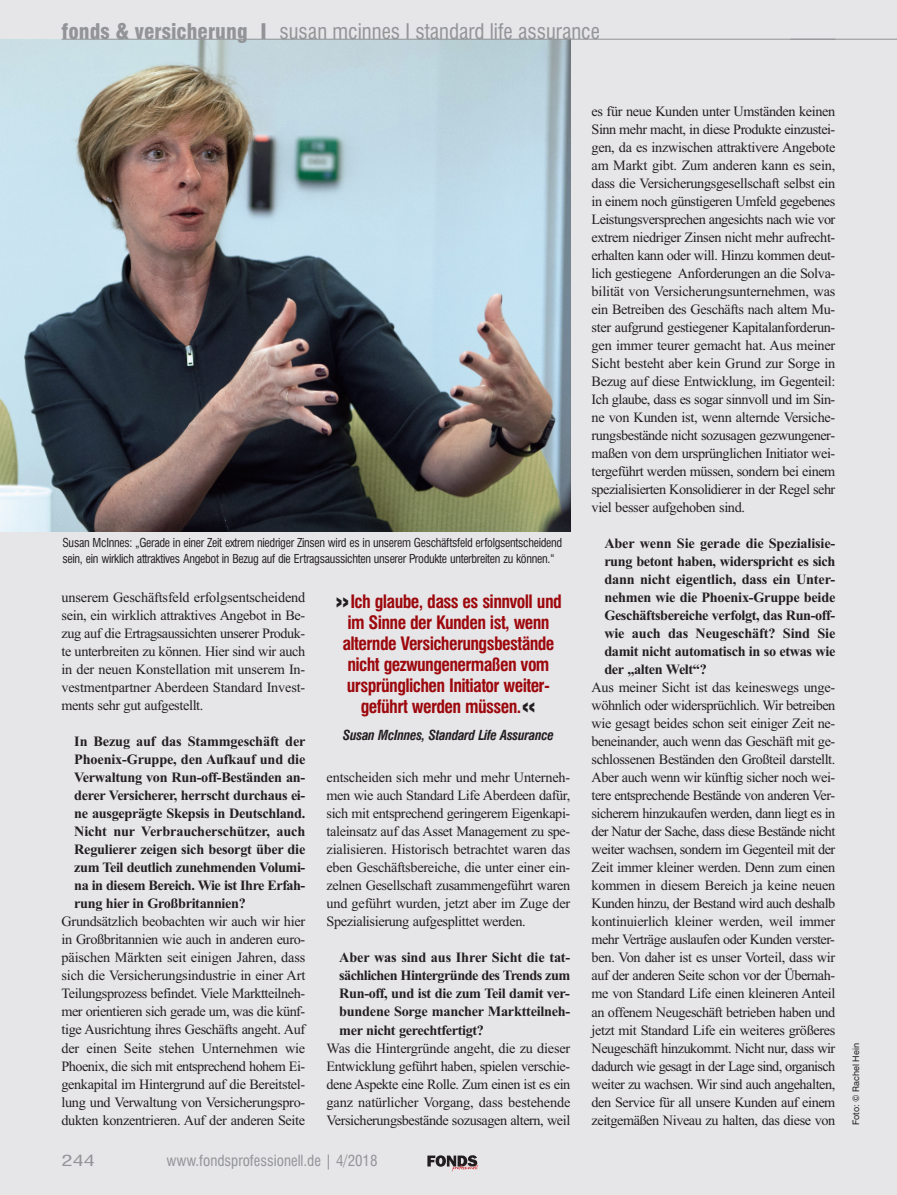
<style>
.page{position:relative;width:897px;height:1195px;background:#fff}
.page>*{position:absolute;margin:0;border:0;box-sizing:border-box;transform-origin:0 0}
.t1{font:condensed 21px "Swiss 721 BT";color:#929497}
.t2{font:700 condensed 18px/21px "Swiss 721 BT";letter-spacing:-.035em;color:#9d080d;text-align:center}
.t3{font:condensed 15px "Swiss 721 BT";color:#929497}
.t4{font:condensed 15px "Swiss 721 BT";color:#929497;scale:1.5 1}
.t5{font:14.25px/18px "Times New Roman";letter-spacing:-.025em;color:#231f20;text-align:justify}
.t6{font:700 14.25px/18px "Times New Roman";letter-spacing:-.025em;color:#231f20;text-align:justify}
.t7{font:italic 700 condensed 13.5px "Swiss 721 BT";letter-spacing:-.025em;color:#231f20}
.t8{font:condensed 12px/15.8px "Swiss 721 BT";letter-spacing:-.025em;color:#231f20}
.t9{font:9px "Swiss 721 BT";color:#231f20}
.s1{font-weight:900}
.s2{font-weight:900;font-size:27px;color:#231f20}
</style>
<div class="page">
<hr style="left:895px;top:0;width:2px;height:1195px;background:#e6e5e7">
<div style="left:0;top:0;width:895px;height:1195px;background:#e6e5e7"></div>
<img style="left:0;top:39px;width:570px;height:493px">
<hr style="left:790px;top:39px;width:107px;height:1px;background:#929497">
<hr style="left:62px;top:39px;width:773px;height:1px;background:#929497">
<svg style="left:427px;top:1155px;width:51px;height:16px"></svg>
<h1 class="t1" style="left:62px;top:20px;width:540px"><span class="s1">fonds &amp; versicherung I</span> susan mcinnes I standard life assurance</h1>
<p class="t8" style="left:63px;top:535px;width:501px">Susan McInnes: „Gerade in einer Zeit extrem niedriger Zinsen wird es in unserem Geschäftsfeld erfolgsentscheidend sein, ein wirklich attraktives Angebot in Bezug auf die Ertragsaussichten unserer Produkte unterbreiten zu können.“</p>
<p class="t5" style="left:62px;top:588px;width:245px">unserem Geschäftsfeld erfolgsentscheidend sein, ein wirklich attraktives Angebot in Be&shy;zug auf die Ertragsaussichten unserer Produk&shy;te unterbreiten zu können. Hier sind wir auch in der neuen Konstellation mit unserem In&shy;vestmentpartner Aberdeen Standard Invest&shy;ments sehr gut aufgestellt.</p>
<p class="t6" style="left:74px;top:732px;width:233px">In Bezug auf das Stammgeschäft der Phoenix-Gruppe, den Aufkauf und die Verwaltung von Run-off-Beständen an&shy;derer Versicherer, herrscht durchaus ei&shy;ne ausgeprägte Skepsis in Deutschland.<br>Nicht nur Verbraucherschützer, auch Regulierer zeigen sich besorgt über die zum Teil deutlich zunehmenden Volumi&shy;na in diesem Bereich. Wie ist Ihre Erfah&shy;rung hier in Großbritannien?</p>
<p class="t5" style="left:61px;top:912px;width:245px">Grundsätzlich beobachten wir auch wir hier in Großbritannien wie auch in anderen euro&shy;päischen Märkten seit einigen Jahren, dass sich die Versicherungsindustrie in einer Art Teilungsprozess befindet. Viele Marktteilneh&shy;mer orientieren sich gerade um, was die künf&shy;tige Ausrichtung ihres Geschäfts angeht. Auf der einen Seite stehen Unternehmen wie Phoenix, die sich mit entsprechend hohem Ei&shy;genkapital im Hintergrund auf die Bereitstel&shy;lung und Verwaltung von Versicherungspro&shy;dukten konzentrieren. Auf der anderen Seite</p>
<p class="t2" style="left:335px;top:591px;width:228px"><span class="s2">»</span>Ich glaube, dass es sinnvoll und im Sinne der Kunden ist, wenn alternde Versicherungsbestände nicht gezwungenermaßen vom ursprünglichen Initiator weiter&shy;geführt werden müssen.<span class="s2">«</span></p>
<p class="t7" style="left:343px;top:727px;width:213px">Susan McInnes, Standard Life Assurance</p>
<p class="t5" style="left:326px;top:768px;width:245px">entscheiden sich mehr und mehr Unterneh&shy;men wie auch Standard Life Aberdeen dafür, sich mit entsprechend geringerem Eigenkapi&shy;taleinsatz auf das Asset Management zu spe&shy;zialisieren. Historisch betrachtet waren das eben Geschäftsbereiche, die unter einer ein&shy;zelnen Gesellschaft zusammengeführt waren und geführt wurden, jetzt aber im Zuge der Spezialisierung aufgesplittet werden.</p>
<p class="t6" style="left:339px;top:948px;width:233px">Aber was sind aus Ihrer Sicht die tat&shy;sächlichen Hintergründe des Trends zum Run-off, und ist die zum Teil damit ver&shy;bundene Sorge mancher Marktteilneh&shy;mer nicht gerechtfertigt?</p>
<p class="t5" style="left:326px;top:1038px;width:245px">Was die Hintergründe angeht, die zu dieser Entwicklung geführt haben, spielen verschie&shy;dene Aspekte eine Rolle. Zum einen ist es ein ganz natürlicher Vorgang, dass bestehende Versicherungsbestände sozusagen altern, weil</p>
<p class="t4" style="left:62px;top:1151px;width:24px">244</p>
<p class="t3" style="left:166px;top:1152px;width:213px">www.fondsprofessionell.de | 4/2018</p>
<p class="t5" style="left:592px;top:102px;width:245px">es für neue Kunden unter Umständen keinen Sinn mehr macht, in diese Produkte einzustei&shy;gen, da es inzwischen attraktivere Angebote am Markt gibt. Zum anderen kann es sein, dass die Versicherungsgesellschaft selbst ein in einem noch günstigeren Umfeld gegebenes Leistungsversprechen angesichts nach wie vor extrem niedriger Zinsen nicht mehr aufrecht&shy;erhalten kann oder will. Hinzu kommen deut&shy;lich gestiegene Anforderungen an die Solva&shy;bilität von Versicherungsunternehmen, was ein Betreiben des Geschäfts nach altem Mu&shy;ster aufgrund gestiegener Kapitalanforderun&shy;gen immer teurer gemacht hat. Aus meiner Sicht besteht aber kein Grund zur Sorge in Bezug auf diese Entwicklung, im Gegenteil:<br>Ich glaube, dass es sogar sinnvoll und im Sin&shy;ne von Kunden ist, wenn alternde Versiche&shy;rungsbestände nicht sozusagen gezwungener&shy;maßen von dem ursprünglichen Initiator wei&shy;tergeführt werden müssen, sondern bei einem spezialisierten Konsolidierer in der Regel sehr viel besser aufgehoben sind.</p>
<p class="t6" style="left:604px;top:534px;width:233px">Aber wenn Sie gerade die Spezialisie&shy;rung betont haben, widerspricht es sich dann nicht eigentlich, dass ein Unter&shy;nehmen wie die Phoenix-Gruppe beide Geschäftsbereiche verfolgt, das Run-off&shy;wie auch das Neugeschäft? Sind Sie damit nicht automatisch in so etwas wie der „alten Welt“?</p>
<p class="t5" style="left:592px;top:678px;width:245px">Aus meiner Sicht ist das keineswegs unge&shy;wöhnlich oder widersprüchlich. Wir betreiben wie gesagt beides schon seit einiger Zeit ne&shy;beneinander, auch wenn das Geschäft mit ge&shy;schlossenen Beständen den Großteil darstellt.<br>Aber auch wenn wir künftig sicher noch wei&shy;tere entsprechende Bestände von anderen Ver&shy;sicherern hinzukaufen werden, dann liegt es in der Natur der Sache, dass diese Bestände nicht weiter wachsen, sondern im Gegenteil mit der Zeit immer kleiner werden. Denn zum einen kommen in diesem Bereich ja keine neuen Kunden hinzu, der Bestand wird auch deshalb kontinuierlich kleiner werden, weil immer mehr Verträge auslaufen oder Kunden verster&shy;ben. Von daher ist es unser Vorteil, dass wir auf der anderen Seite schon vor der Übernah&shy;me von Standard Life einen kleineren Anteil an offenem Neugeschäft betrieben haben und jetzt mit Standard Life ein weiteres größeres Neugeschäft hinzukommt. Nicht nur, dass wir dadurch wie gesagt in der Lage sind, organisch weiter zu wachsen. Wir sind auch angehalten, den Service für all unsere Kunden auf einem zeitgemäßen Niveau zu halten, das diese von</p>
<p class="t9" style="left:851px;top:1125px;width:83px;rotate:-90deg">Foto: © Rachel Hein</p>
</div>
